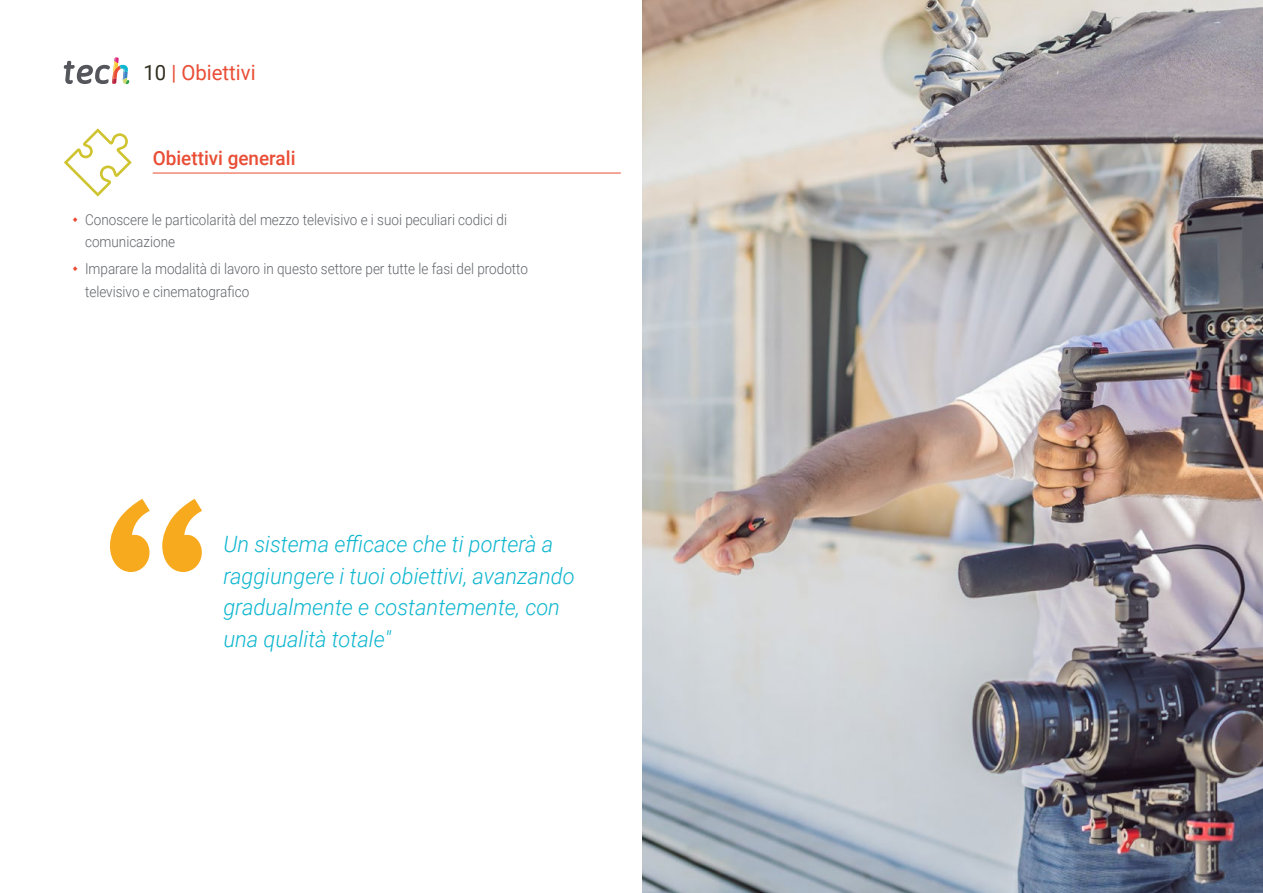
<style>
.page{position:relative;width:1263px;height:893px;background:#fff}
.page>*{position:absolute;margin:0;border:0;box-sizing:border-box;transform-origin:0 0}
.t1{font:italic 300 22.5px/31.5px "Roboto";color:#0fb6cf}
.t2{font:21px "Roboto";color:#e94d35}
.t3{font:500 19.5px "Roboto";color:#e94d35}
.t4{font:300 15px/22.5px "Roboto";color:#61646a;scale:.9 1}
.s1{color:#312e20}
</style>
<div class="page">
<img style="left:642px;top:0;width:621px;height:893px">
<hr style="left:153px;top:173px;width:468px;height:1px;background:#e94d35">
<svg style="left:64px;top:128px;width:68px;height:69px"></svg>
<svg style="left:64px;top:57px;width:65px;height:27px"></svg>
<svg style="left:110px;top:499px;width:92px;height:73px"></svg>
<h2 class="t2" style="left:144px;top:57px;width:114px"><span class="s1">10</span> | Obiettivi</h2>
<h3 class="t3" style="left:153px;top:144px;width:144px">Obiettivi generali</h3>
<p class="t4" style="left:85px;top:208px;width:470px">Conoscere le particolarità del mezzo televisivo e i suoi peculiari codici di comunicazione</p>
<p class="t4" style="left:85px;top:257px;width:494px">Imparare la modalità di lavoro in questo settore per tutte le fasi del prodotto televisivo e cinematografico</p>
<h1 class="t1" style="left:223px;top:528px;width:353px">Un sistema efficace che ti porterà a raggiungere i tuoi obiettivi, avanzando gradualmente e costantemente, con una qualità totale"</h1>
</div>
